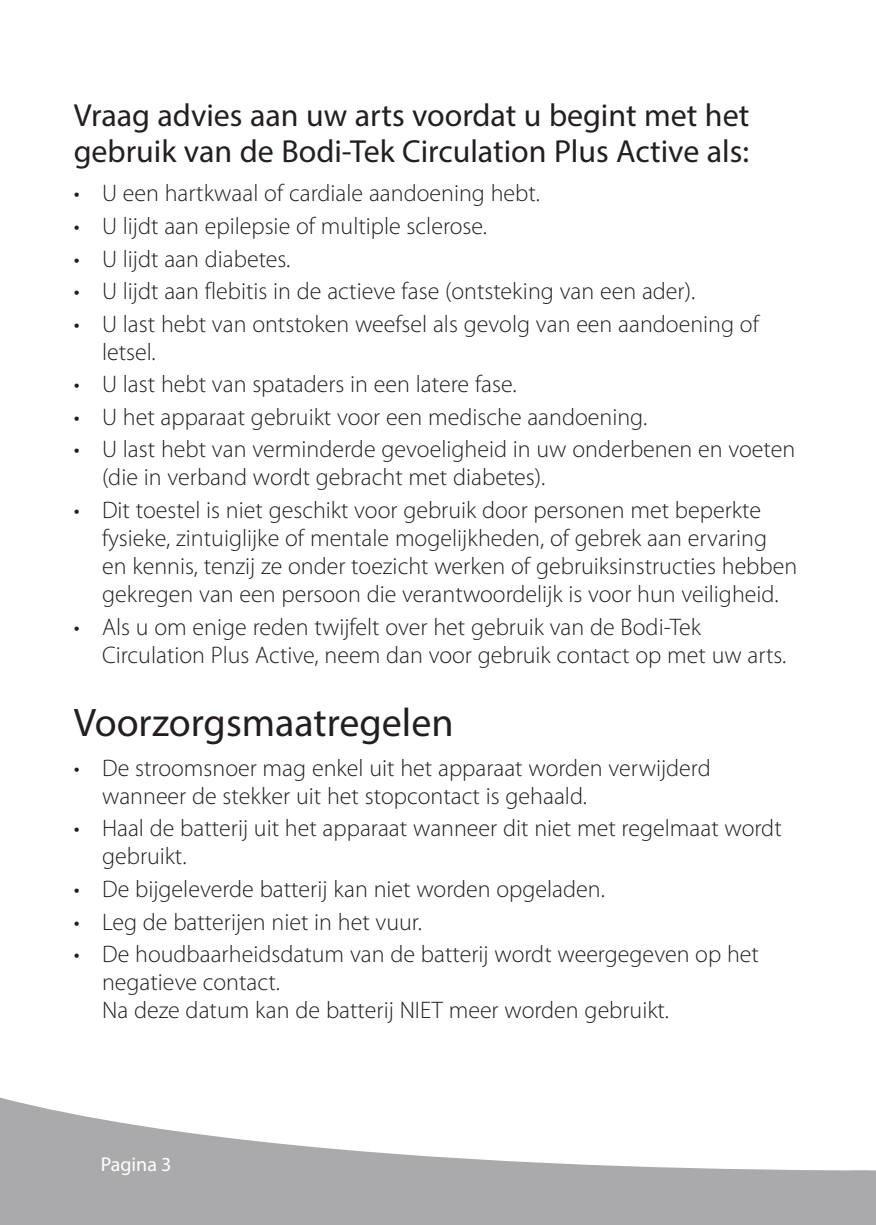
<style>
.page{position:relative;width:876px;height:1225px;background:#fff}
.page>*{position:absolute;margin:0;border:0;box-sizing:border-box;transform-origin:0 0}
.t1{font:40px "Myriad Pro";color:#241f1f}
.t2{font:32px/36px "Myriad Pro";color:#241f1f}
.t3{font:300 24px/28px "Myriad Pro";color:#241f1f}
.t4{font:20px "Myriad Pro";color:#fff}
</style>
<div class="page">
<svg style="left:869px;top:1170px;width:7px;height:55px"></svg>
<svg style="left:0;top:1097px;width:869px;height:128px;fill:#aaaaac"></svg>
<h2 class="t2" style="left:74px;top:97px;width:677px">Vraag advies aan uw arts voordat u begint met het gebruik van de Bodi-Tek Circulation Plus Active als:</h2>
<p class="t3" style="left:74px;top:179px;width:468px">• U een hartkwaal of cardiale aandoening hebt.</p>
<p class="t3" style="left:74px;top:212px;width:415px">• U lijdt aan epilepsie of multiple sclerose.</p>
<p class="t3" style="left:74px;top:244px;width:218px">• U lijdt aan diabetes.</p>
<p class="t3" style="left:74px;top:277px;width:623px">• U lijdt aan flebitis in de actieve fase (ontsteking van een ader).</p>
<p class="t3" style="left:102px;top:309px;width:658px;text-indent:-28px">• U last hebt van ontstoken weefsel als gevolg van een aandoening of letsel.</p>
<p class="t3" style="left:74px;top:370px;width:444px">• U last hebt van spataders in een latere fase.</p>
<p class="t3" style="left:74px;top:402px;width:575px">• U het apparaat gebruikt voor een medische aandoening.</p>
<p class="t3" style="left:102px;top:435px;width:695px;text-indent:-28px">• U last hebt van verminderde gevoeligheid in uw onderbenen en voeten (die in verband wordt gebracht met diabetes).</p>
<p class="t3" style="left:102px;top:496px;width:697px;text-indent:-28px">• Dit toestel is niet geschikt voor gebruik door personen met beperkte fysieke, zintuiglijke of mentale mogelijkheden, of gebrek aan ervaring en kennis, tenzij ze onder toezicht werken of gebruiksinstructies hebben gekregen van een persoon die verantwoordelijk is voor hun veiligheid.</p>
<p class="t3" style="left:102px;top:612px;width:686px;text-indent:-28px">• Als u om enige reden twijfelt over het gebruik van de Bodi-Tek<br>Circulation Plus Active, neem dan voor gebruik contact op met uw arts.</p>
<h1 class="t1" style="left:74px;top:698px;width:381px">Voorzorgsmaatregelen</h1>
<p class="t3" style="left:102px;top:753px;width:610px;text-indent:-28px">• De stroomsnoer mag enkel uit het apparaat worden verwijderd wanneer de stekker uit het stopcontact is gehaald.</p>
<p class="t3" style="left:102px;top:814px;width:681px;text-indent:-28px">• Haal de batterij uit het apparaat wanneer dit niet met regelmaat wordt gebruikt.</p>
<p class="t3" style="left:74px;top:874px;width:533px">• De bijgeleverde batterij kan niet worden opgeladen.</p>
<p class="t3" style="left:74px;top:907px;width:350px">• Leg de batterijen niet in het vuur.</p>
<p class="t3" style="left:102px;top:940px;width:658px;text-indent:-28px">• De houdbaarheidsdatum van de batterij wordt weergegeven op het negatieve contact.<br>Na deze datum kan de batterij NIET meer worden gebruikt.</p>
<p class="t4" style="left:101px;top:1151px;width:72px">Pagina 3</p>
</div>
